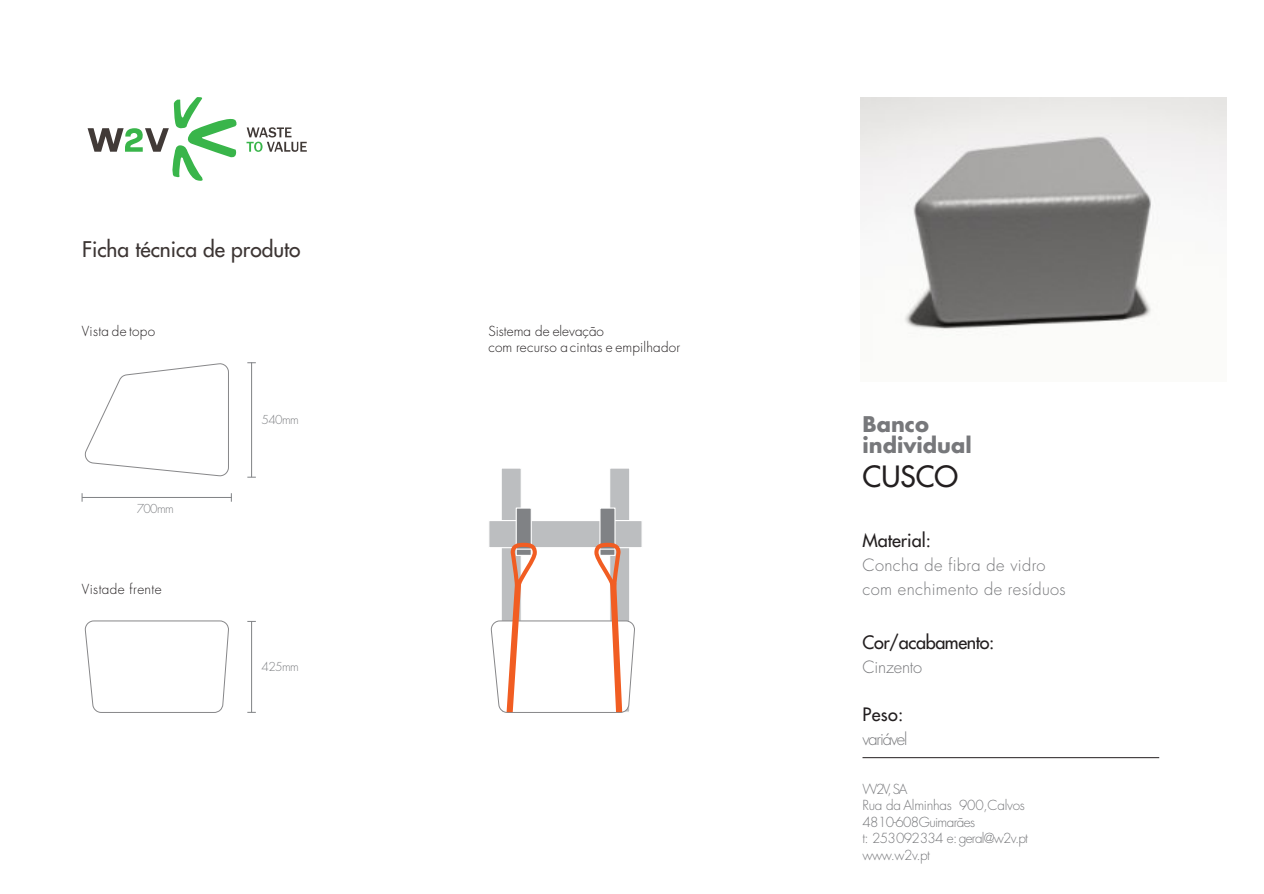
<style>
.page{position:relative;width:1264px;height:894px;background:#fff}
.page>*{position:absolute;margin:0;border:0;box-sizing:border-box;transform-origin:0 0}
.t1{font:500 28.5px "Futura Std";color:#231f20}
.t2{font:500 21px "Futura Std";color:#3c3533}
.t3{font:700 21px/21px "Futura Std";color:#77787b}
.t4{font:500 18px "Futura Std";letter-spacing:-.02em;color:#231f20}
.t5{font:500 18px "Futura Std";color:#231f20}
.t6{font:300 16.5px/24px "Futura Std";letter-spacing:.02em;color:#77787b}
.t7{font:300 16.5px "Futura Std";letter-spacing:-.01em;color:#77787b}
.t8{font:300 16.5px "Futura Std";letter-spacing:-.07em;color:#77787b}
.t9{font:300 13.5px/16.5px "Futura Std";letter-spacing:-.045em;color:#77787b}
.t10{font:300 13.5px/16.2px "Futura Std";letter-spacing:.015em;color:#231f20}
.t11{font:300 12px "Futura Std";letter-spacing:-.055em;color:#808285}
</style>
<div class="page">
<hr style="left:82px;top:497px;width:150px;height:1px;background:#808285">
<hr style="left:251px;top:362px;width:1px;height:115px;background:#808285">
<hr style="left:251px;top:621px;width:1px;height:91px;background:#808285">
<hr style="left:862px;top:757px;width:297px;height:1px;background:#231f20">
<div style="left:500px;top:467px;width:22px;height:245px;background:#bcbec0;border:1px solid #fff"></div>
<div style="left:609px;top:467px;width:21px;height:245px;background:#bcbec0;border:1px solid #fff"></div>
<div style="left:488px;top:520px;width:154px;height:28px;background:#bcbec0;border:1px solid #fff"></div>
<div style="left:515px;top:507px;width:17px;height:48px;background:#808285;border:1px solid #fff"></div>
<div style="left:599px;top:507px;width:16px;height:48px;background:#808285;border:1px solid #fff"></div>
<svg style="left:84px;top:363px;width:145px;height:113px"></svg>
<svg style="left:85px;top:620px;width:144px;height:93px"></svg>
<img style="left:860px;top:98px;width:366px;height:234px">
<svg style="left:491px;top:540px;width:144px;height:173px"></svg>
<svg style="left:246px;top:127px;width:61px;height:25px"></svg>
<svg style="left:88px;top:97px;width:149px;height:84px"></svg>
<h2 class="t2" style="left:82px;top:240px;width:220px">Ficha técnica de produto</h2>
<p class="t10" style="left:82px;top:323px;width:75px">Vista de topo</p>
<p class="t11" style="left:137px;top:503px;width:39px">700mm</p>
<p class="t10" style="left:82px;top:581px;width:81px">Vistade frente</p>
<p class="t11" style="left:261px;top:414px;width:39px">540mm</p>
<p class="t11" style="left:261px;top:660px;width:39px">425mm</p>
<p class="t10" style="left:488px;top:323px;width:193px">Sistema de elevação<br>com recurso acintas e empilhador</p>
<h2 class="t3" style="left:862px;top:414px;width:111px">Banco individual</h2>
<h1 class="t1" style="left:862px;top:463px;width:97px">CUSCO</h1>
<h3 class="t5" style="left:862px;top:531px;width:70px">Material:</h3>
<p class="t6" style="left:862px;top:553px;width:205px">Concha de fibra de vidro com enchimento de resíduos</p>
<h3 class="t4" style="left:862px;top:633px;width:133px">Cor/acabamento:</h3>
<p class="t7" style="left:862px;top:658px;width:61px">Cinzento</p>
<h3 class="t4" style="left:862px;top:705px;width:42px">Peso:</h3>
<p class="t8" style="left:862px;top:730px;width:46px">variável</p>
<p class="t9" style="left:862px;top:781px;width:167px">W2V, SA<br>Rua da Alminhas 900,Calvos<br>4810-608Guimarães<br>t: 253092334 e: geral@w2v.pt www.w2v.pt</p>
</div>
